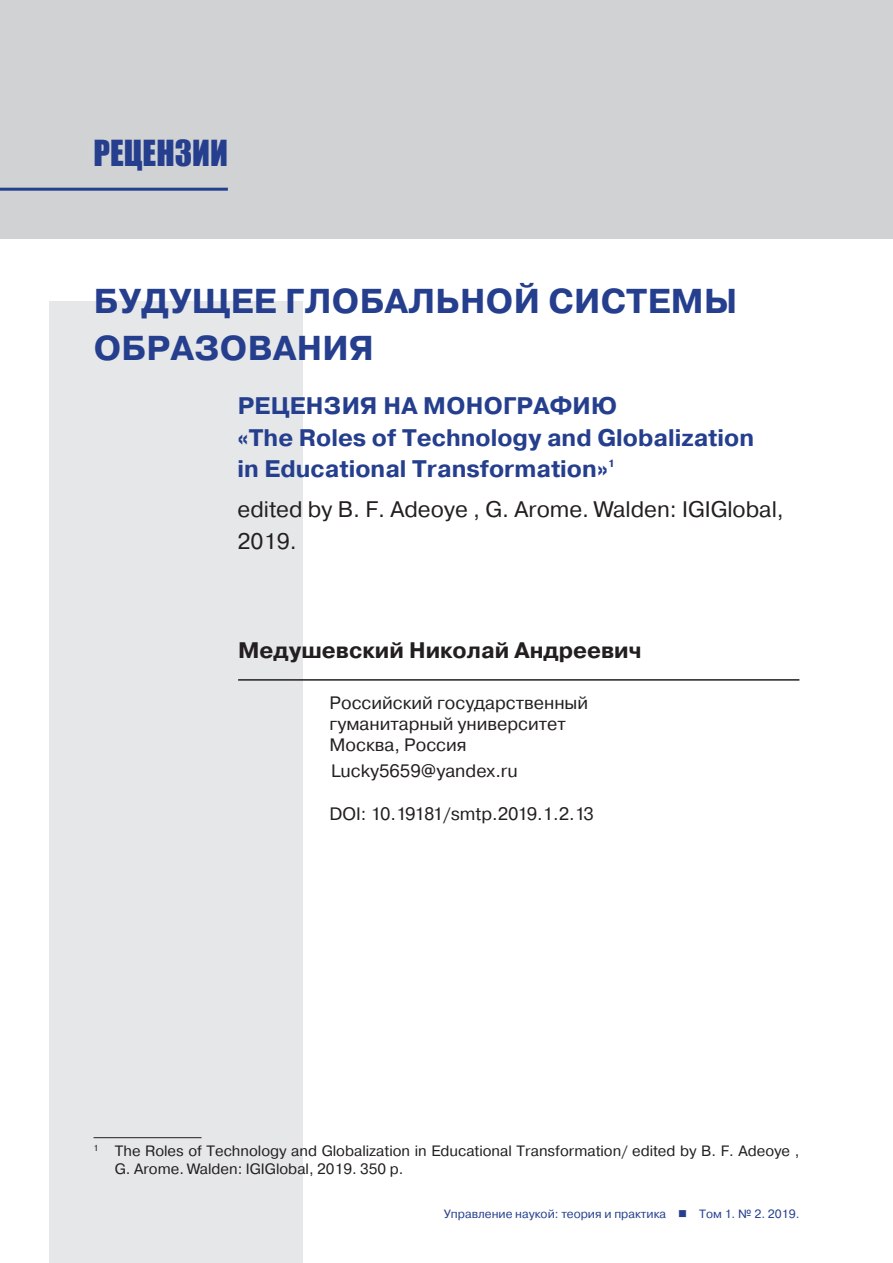
<style>
.page{position:relative;width:893px;height:1263px;background:#fff}
.page>*{position:absolute;margin:0;border:0;box-sizing:border-box;transform-origin:0 0}
.t1{font:700 34.5px/46.5px "Pragmatica";letter-spacing:.01em;color:#253f8e}
.t2{font:33px "Impact";color:#253f8e}
.t3{font:700 24px/31.5px "Pragmatica";color:#253f8e}
.t4{font:22.5px/31.5px "Pragmatica";color:#231f20}
.t5{font:700 22.5px "Pragmatica";color:#231f20}
.t6{font:18px/21px "Pragmatica";color:#231f20}
.t7{font:18px "Pragmatica";letter-spacing:-.05em;color:#231f20}
.t8{font:15px/18px "Pragmatica";color:#231f20}
.t9{font:12px "Pragmatica";color:#253f8e}
.t10{font:700 10.5px "Pragmatica";color:#253f8e}
</style>
<div class="page">
<div style="left:50px;top:302px;width:253px;height:961px;background:#e6e7e9"></div>
<div style="left:0;top:0;width:893px;height:238px;background:#d1d2d4"></div>
<hr style="left:0;top:188px;width:228px;height:3px;background:#253f8e">
<hr style="left:94px;top:1137px;width:108px;height:1px;background:#231f20">
<hr style="left:238px;top:679px;width:561px;height:2px;background:#231f20">
<h2 class="t2" style="left:94px;top:128px;width:136px">РЕЦЕНЗИИ</h2>
<h1 class="t1" style="left:94px;top:279px;width:645px">БУДУЩЕЕ ГЛОБАЛЬНОЙ СИСТЕМЫ<br>ОБРАЗОВАНИЯ</h1>
<h3 class="t3" style="left:238px;top:391px;width:518px">РЕЦЕНЗИЯ НА МОНОГРАФИЮ<br>«The Roles of Technology and Globalization in Educational Transformation»</h3>
<p class="t10" style="left:608px;top:456px;width:8px">1</p>
<h3 class="t4" style="left:238px;top:494px;width:548px">edited by B. F. Adeoye , G. Arome. Walden: IGIGlobal,<br>2019.</h3>
<h3 class="t5" style="left:238px;top:635px;width:405px">Медушевский Николай Андреевич</h3>
<p class="t6" style="left:330px;top:692px;width:260px">Российский государственный гуманитарный университет<br>Москва, Россия</p>
<p class="t6" style="left:331px;top:761px;width:188px">Lucky5659@yandex.ru</p>
<p class="t7" style="left:330px;top:802px;width:266px">DOI: 10.19181/smtp.2019.1.2.13</p>
<p class="t8" style="left:115px;top:1142px;width:686px;text-indent:-21px"><sup>1</sup> The Roles of Technology and Globalization in Educational Transformation/ edited by B. F. Adeoye ,<br>G. Arome. Walden: IGIGlobal, 2019. 350 p.</p>
<p class="t9" style="left:444px;top:1206px;width:357px">Управление наукой: теория и практика ■ Том 1. № 2. 2019.</p>
</div>
